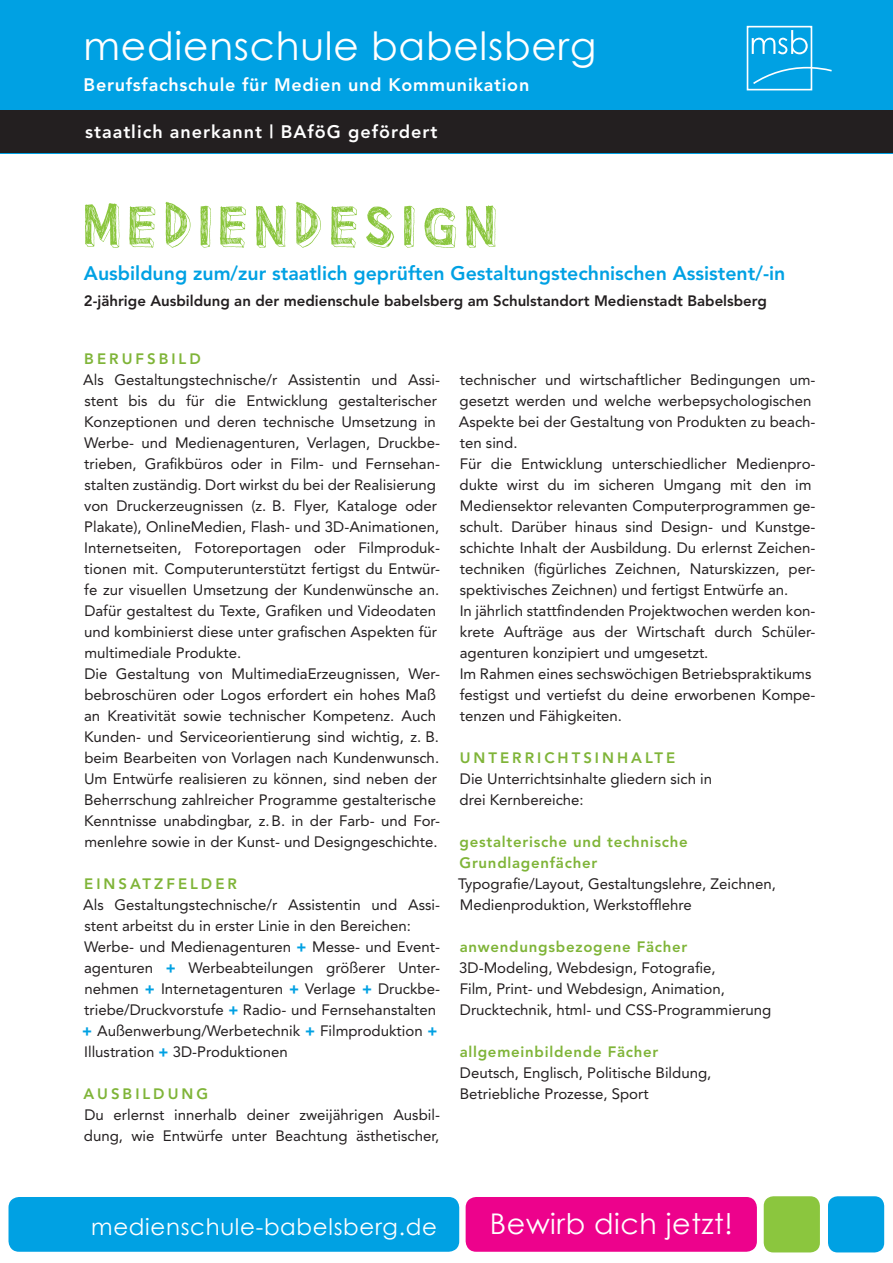
<style>
.page{position:relative;width:893px;height:1263px;background:#fff}
.page>*{position:absolute;margin:0;border:0;box-sizing:border-box;transform-origin:0 0}
.t1{font:60px "Pointy Solid";letter-spacing:.125em;color:#8bc63e}
.t2{font:39px "Century Gothic";letter-spacing:.02em;color:#fff}
.t3{font:28.5px "Century Gothic";letter-spacing:.02em;color:#fff}
.t4{font:22.8px "Century Gothic";letter-spacing:.03em;color:#fff}
.t5{font:800 19.5px "Avenir";color:#00a1e3}
.t6{font:800 18px "Avenir";letter-spacing:.04em;color:#fff}
.t7{font:15px/21px "Avenir";color:#231f20}
.t8{font:800 15px/21px "Avenir";letter-spacing:.05em;color:#7fb438}
.t9{font:800 15px "Avenir";color:#231f20}
.t10{font:800 15px "Avenir";letter-spacing:.2em;color:#7fb438}
.s1{font-weight:900;color:#00a1e3}
</style>
<div class="page">
<div style="left:0;top:0;width:893px;height:153px;background:#00a1e3"></div>
<div style="left:0;top:111px;width:893px;height:42px;background:#231f20"></div>
<div style="left:9px;top:1197px;width:450px;height:55px;background:#00a1e3;border-radius:11px"></div>
<div style="left:466px;top:1197px;width:291px;height:55px;background:#ed028c;border-radius:11px"></div>
<div style="left:764px;top:1196px;width:56px;height:56px;background:#8bc63e;border-radius:10px"></div>
<div style="left:828px;top:1196px;width:56px;height:56px;background:#00a1e3;border-radius:10px"></div>
<svg style="left:753px;top:66px;width:79px;height:20px"></svg>
<svg style="left:752px;top:30px;width:56px;height:24px"></svg>
<div style="left:747px;top:26px;width:65px;height:64px;border:2px solid #fff"></div>
<h2 class="t2" style="left:84px;top:22px;width:514px">medienschule babelsberg</h2>
<p class="t6" style="left:84px;top:74px;width:447px">Berufsfachschule für Medien und Kommunikation</p>
<p class="t6" style="left:85px;top:121px;width:354px">staatlich anerkannt | BAföG gefördert</p>
<h1 class="t1" style="left:84px;top:194px;width:415px">MEDIENDESIGN</h1>
<h3 class="t5" style="left:84px;top:261px;width:703px">Ausbildung zum/zur staatlich geprüften Gestaltungstechnischen Assistent/-in</h3>
<p class="t9" style="left:84px;top:292px;width:684px">2-jährige Ausbildung an der medienschule babelsberg am Schulstandort Medienstadt Babelsberg</p>
<p class="t10" style="left:84px;top:350px;width:118px">BERUFSBILD</p>
<p class="t7" style="left:83px;top:369px;width:358px">Als Gestaltungstechnische/r Assistentin und Assi&shy;stent bis du für die Entwicklung gestalterischer Konzeptionen und deren technische Umsetzung in Werbe- und Medienagenturen, Verlagen, Druckbe&shy;trieben, Grafikbüros oder in Film- und Fernsehan&shy;stalten zuständig. Dort wirkst du bei der Realisierung von Druckerzeugnissen (z. B. Flyer, Kataloge oder Plakate), OnlineMedien, Flash- und 3D-Animationen, Internetseiten, Fotoreportagen oder Filmproduk&shy;tionen mit. Computerunterstützt fertigst du Entwür&shy;fe zur visuellen Umsetzung der Kundenwünsche an.<br>Dafür gestaltest du Texte, Grafiken und Videodaten und kombinierst diese unter grafischen Aspekten für multimediale Produkte.<br>Die Gestaltung von MultimediaErzeugnissen, Wer&shy;bebroschüren oder Logos erfordert ein hohes Maß an Kreativität sowie technischer Kompetenz. Auch Kunden- und Serviceorientierung sind wichtig, z. B. beim Bearbeiten von Vorlagen nach Kundenwunsch.<br>Um Entwürfe realisieren zu können, sind neben der Beherrschung zahlreicher Programme gestalterische Kenntnisse unabdingbar, z. B. in der Farb- und For&shy;menlehre sowie in der Kunst- und Designgeschichte.</p>
<p class="t10" style="left:84px;top:875px;width:154px">EINSATZFELDER</p>
<p class="t7" style="left:82px;top:894px;width:359px">Als Gestaltungstechnische/r Assistentin und Assi&shy;stent arbeitst du in erster Linie in den Bereichen:<br>Werbe- und Medienagenturen <span class="s1">+</span> Messe- und Event&shy;agenturen <span class="s1">+</span> Werbeabteilungen größerer Unter&shy;nehmen <span class="s1">+</span> Internetagenturen <span class="s1">+</span> Verlage <span class="s1">+</span> Druckbe&shy;triebe/Druckvorstufe <span class="s1">+</span> Radio- und Fernsehanstalten <span class="s1">+</span> Außenwerbung/Werbetechnik <span class="s1">+</span> Filmproduktion <span class="s1">+ </span>Illustration <span class="s1">+</span> 3D-Produktionen</p>
<p class="t10" style="left:83px;top:1085px;width:126px">AUSBILDUNG</p>
<p class="t7" style="left:84px;top:1104px;width:358px">Du erlernst innerhalb deiner zweijährigen Ausbil&shy;dung, wie Entwürfe unter Beachtung ästhetischer,</p>
<p class="t7" style="left:459px;top:369px;width:358px">technischer und wirtschaftlicher Bedingungen um&shy;gesetzt werden und welche werbepsychologischen Aspekte bei der Gestaltung von Produkten zu beach&shy;ten sind.<br>Für die Entwicklung unterschiedlicher Medienpro&shy;dukte wirst du im sicheren Umgang mit den im Mediensektor relevanten Computerprogrammen ge&shy;schult. Darüber hinaus sind Design- und Kunstge&shy;schichte Inhalt der Ausbildung. Du erlernst Zeichen&shy;techniken (figürliches Zeichnen, Naturskizzen, per&shy;spektivisches Zeichnen) und fertigst Entwürfe an.<br>In jährlich stattfindenden Projektwochen werden kon&shy;krete Aufträge aus der Wirtschaft durch Schüler&shy;agenturen konzipiert und umgesetzt.<br>Im Rahmen eines sechswöchigen Betriebspraktikums festigst und vertiefst du deine erworbenen Kompe&shy;tenzen und Fähigkeiten.</p>
<p class="t10" style="left:460px;top:749px;width:217px">UNTERRICHTSINHALTE</p>
<p class="t7" style="left:459px;top:768px;width:254px">Die Unterrichtsinhalte gliedern sich in drei Kernbereiche:</p>
<p class="t8" style="left:460px;top:831px;width:230px">gestalterische und technische<br>Grundlagenfächer</p>
<p class="t7" style="left:458px;top:873px;width:319px">Typografie/Layout, Gestaltungslehre, Zeichnen,<br>Medienproduktion, Werkstofflehre</p>
<p class="t8" style="left:460px;top:936px;width:229px">anwendungsbezogene Fächer</p>
<p class="t7" style="left:459px;top:957px;width:314px">3D-Modeling, Webdesign, Fotografie,<br>Film, Print- und Webdesign, Animation,<br>Drucktechnik, html- und CSS-Programmierung</p>
<p class="t8" style="left:460px;top:1041px;width:200px">allgemeinbildende Fächer</p>
<p class="t7" style="left:460px;top:1062px;width:253px">Deutsch, Englisch, Politische Bildung,<br>Betriebliche Prozesse, Sport</p>
<h3 class="t4" style="left:91px;top:1212px;width:347px">medienschule-babelsberg.de</h3>
<h3 class="t3" style="left:490px;top:1206px;width:244px">Bewirb dich jetzt!</h3>
</div>
